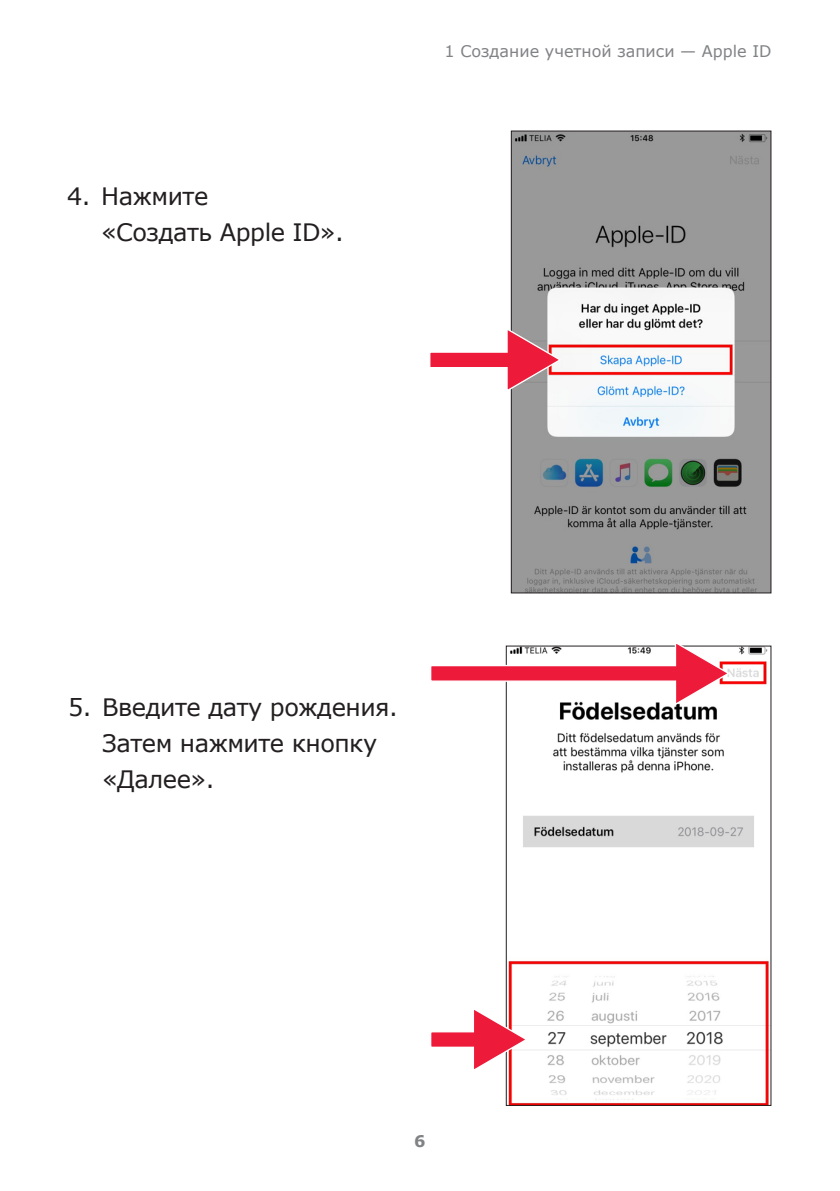
<style>
.page{position:relative;width:840px;height:1191px;background:#fff}
.page>*{position:absolute;margin:0;border:0;box-sizing:border-box;transform-origin:0 0}
.t1{font:24px/36px "Verdana";letter-spacing:-.02em;color:#231f20}
.t2{font:16px "Verdana";color:#808285}
.t3{font:700 16px "Verdana";color:#808285}
</style>
<div class="page">
<img style="left:512px;top:132px;width:257px;height:459px">
<div style="left:510px;top:130px;width:261px;height:463px;border:1px solid #231f20"></div>
<img style="left:508px;top:647px;width:261px;height:457px">
<svg style="left:430px;top:327px;width:132px;height:66px"></svg>
<svg style="left:431px;top:1006px;width:98px;height:66px"></svg>
<svg style="left:431px;top:644px;width:299px;height:62px"></svg>
<p class="t1" style="left:101px;top:178px;width:244px;text-indent:-34px">4. Нажмите<br>«Создать Apple ID».</p>
<p class="t2" style="left:444px;top:40px;width:328px">1 Создание учетной записи — Apple ID</p>
<p class="t1" style="left:102px;top:689px;width:297px;text-indent:-34px">5. Введите дату рождения.<br>Затем нажмите кнопку «Далее».</p>
<p class="t3" style="left:414px;top:1129px;width:13px">6</p>
</div>
